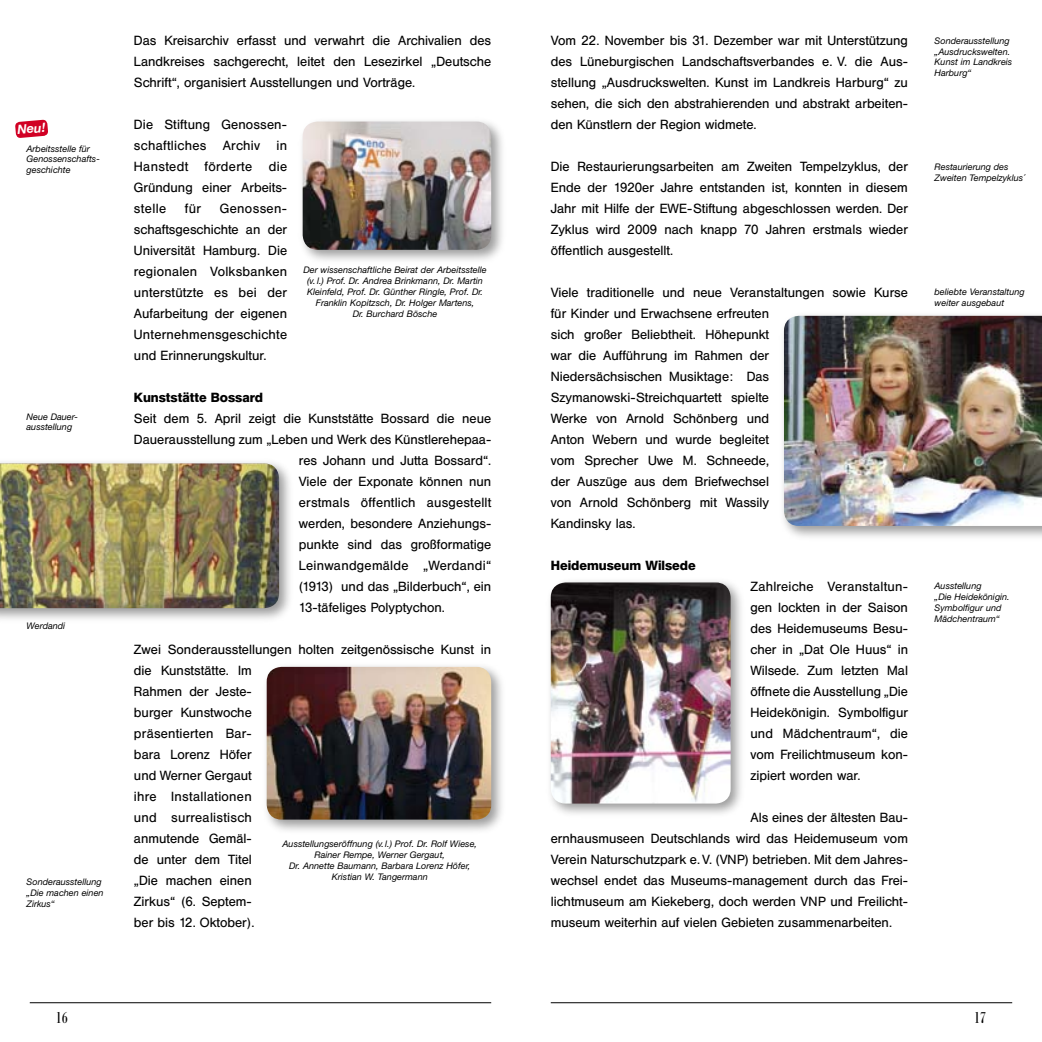
<style>
.page{position:relative;width:1042px;height:1042px;background:#fff}
.page>*{position:absolute;margin:0;border:0;box-sizing:border-box;transform-origin:0 0}
.t1{font:15.75px "Bodoni Bert Con BQ";color:#000}
.t2{font:13.12px/21px "Helvetica BQ";color:#000;text-align:justify}
.t3{font:600 13.12px "Helvetica BQ";color:#000}
.t4{font:13.12px "Helvetica BQ";letter-spacing:.02em;color:#000}
.t5{font:italic 700 12.78px "Helvetica Neue";color:#fff}
.t6{font:italic 9.1px/10.8px "Helvetica Neue";color:#000}
</style>
<div class="page">
<div style="left:297px;top:116px;width:209px;height:149px;background:#000;opacity:.4"></div>
<img style="left:303px;top:122px;width:188px;height:128px;border-radius:15px">
<div style="left:0;top:458px;width:296px;height:166px;background:#000;opacity:.4"></div>
<img style="left:0;top:463px;width:279px;height:145px">
<div style="left:261px;top:661px;width:246px;height:174px;background:#000;opacity:.4"></div>
<img style="left:267px;top:667px;width:224px;height:152px;border-radius:15px">
<div style="left:778px;top:310px;width:264px;height:232px;background:#000;opacity:.4"></div>
<img style="left:784px;top:316px;width:258px;height:210px">
<div style="left:545px;top:577px;width:202px;height:242px;background:#000;opacity:.4"></div>
<img style="left:551px;top:582px;width:179px;height:221px;border-radius:15px">
<hr style="left:551px;top:1002px;width:461px;height:1px;background:#000">
<hr style="left:30px;top:1002px;width:461px;height:1px;background:#000">
<svg style="left:15px;top:119px;width:33px;height:19px"></svg>
<p class="t5" style="left:17px;top:122px;width:30px;rotate:-5deg">Neu!</p>
<p class="t6" style="left:27px;top:143px;width:75px">Arbeitsstelle für<br>Genossenschafts&shy;geschichte</p>
<p class="t6" style="left:27px;top:411px;width:53px">Neue Dauer&shy;ausstellung</p>
<p class="t6" style="left:27px;top:620px;width:40px">Werdandi</p>
<p class="t6" style="left:27px;top:876px;width:79px">Sonderausstellung „Die machen einen<br>Zirkus“</p>
<p class="t2" style="left:134px;top:30px;width:359px">Das Kreisarchiv erfasst und verwahrt die Archivalien des Landkreises sachgerecht, leitet den Lesezirkel „Deutsche Schrift“, organisiert Ausstellungen und Vorträge.</p>
<p class="t2" style="left:134px;top:114px;width:155px">Die Stiftung Genossen&shy;schaftliches Archiv in Hanstedt förderte die Gründung einer Arbeits&shy;stelle</p>
<p class="t2" style="left:134px;top:198px;width:155px;text-indent:86px">Genossen&shy;schaftsgeschichte an der Universität Hamburg. Die regionalen Volksbanken unterstützte es bei der Aufarbeitung der eigenen Unternehmensgeschichte und Erinnerungskultur.</p>
<p class="t3" style="left:134px;top:389px;width:131px">Kunststätte Bossard</p>
<p class="t2" style="left:134px;top:408px;width:359px">Seit dem 5. April zeigt die Kunststätte Bossard die neue</p>
<p class="t2" style="left:134px;top:429px;width:359px">Dauerausstellung zum „Leben und Werk des Künstlerehepaa-</p>
<p class="t2" style="left:299px;top:450px;width:194px">res Johann und Jutta Bossard“.</p>
<p class="t2" style="left:299px;top:471px;width:194px">Viele der Exponate können nun</p>
<p class="t2" style="left:299px;top:492px;width:194px">erstmals öffentlich ausgestellt</p>
<p class="t2" style="left:299px;top:513px;width:194px">werden, besondere Anziehungs-</p>
<p class="t2" style="left:299px;top:534px;width:194px">punkte sind das großformatige</p>
<p class="t4" style="left:299px;top:558px;width:194px">Leinwandgemälde „Werdandi“</p>
<p class="t2" style="left:299px;top:576px;width:194px">(1913) und das „Bilderbuch“, ein</p>
<p class="t2" style="left:299px;top:597px;width:147px">13-täfeliges Polyptychon.</p>
<p class="t2" style="left:134px;top:639px;width:359px;text-align:left">Zwei Sonderausstellungen holten zeitgenössische Kunst in die Kunststätte. Im<br>Rahmen der Jeste-<br>burger Kunstwoche<br>präsentierten Bar-<br>bara Lorenz Höfer<br>und Werner Gergaut<br>ihre Installationen<br>und surrealistisch<br>anmutende Gemäl-<br>de unter dem Titel<br>„Die machen einen<br>Zirkus“ (6. Septem-<br>ber bis 12. Oktober).</p>
<p class="t2" style="left:185px;top:198px;width:18px">für</p>
<p class="t6" style="left:303px;top:264px;width:185px;text-align:center">Der wissenschaftliche Beirat der Arbeitsstelle (v. l.) Prof. Dr. Andrea Brinkmann, Dr. Martin Kleinfeld, Prof. Dr. Günther Ringle, Prof. Dr.<br>Franklin Kopitzsch, Dr. Holger Martens,<br>Dr. Burchard Bösche</p>
<p class="t6" style="left:283px;top:838px;width:196px;text-align:center">Ausstellungseröffnung (v.l.) Prof. Dr. Rolf Wiese, Rainer Rempe, Werner Gergaut,<br>Dr. Annette Baumann, Barbara Lorenz Höfer, Kristian W. Tangermann</p>
<p class="t2" style="left:551px;top:30px;width:359px">Vom 22. November bis 31. Dezember war mit Unterstützung des Lüneburgischen Landschaftsverbandes e. V. die Aus&shy;stellung „Ausdruckswelten. Kunst im Landkreis Harburg“ zu sehen, die sich den abstrahierenden und abstrakt arbeiten&shy;den Künstlern der Region widmete.</p>
<p class="t2" style="left:551px;top:156px;width:359px">Die Restaurierungsarbeiten am Zweiten Tempelzyklus, der Ende der 1920er Jahre entstanden ist, konnten in diesem Jahr mit Hilfe der EWE-Stiftung abgeschlossen werden. Der Zyklus wird 2009 nach knapp 70 Jahren erstmals wieder öffentlich ausgestellt.</p>
<p class="t2" style="left:551px;top:282px;width:359px;text-align:left">Viele traditionelle und neue Veranstaltungen sowie Kurse für Kinder und Erwachsene erfreuten<br>sich großer Beliebtheit. Höhepunkt<br>war die Aufführung im Rahmen der<br>Niedersächsischen Musiktage: Das Szymanowski-Streichquartett spielte<br>Werke von Arnold Schönberg und<br>Anton Webern und wurde begleitet<br>vom Sprecher Uwe M. Schneede,<br>der Auszüge aus dem Briefwechsel<br>von Arnold Schönberg mit Wassily<br>Kandinsky las.</p>
<p class="t3" style="left:551px;top:557px;width:147px">Heidemuseum Wilsede</p>
<p class="t2" style="left:750px;top:576px;width:159px">Zahlreiche Veranstaltun&shy;gen lockten in der Saison des Heidemuseums Besu&shy;cher in „Dat Ole Huus“ in Wilsede. Zum letzten Mal öffnete die Ausstellung „Die Heidekönigin. Symbolfigur und Mädchentraum“, die vom Freilichtmuseum kon&shy;zipiert worden war.</p>
<p class="t2" style="left:551px;top:807px;width:359px;text-indent:200px">Als eines der ältesten Bau&shy;ernhausmuseen Deutschlands wird das Heidemuseum vom Verein Naturschutzpark e. V. (VNP) betrieben. Mit dem Jahres&shy;wechsel endet das Museums-management durch das Frei&shy;lichtmuseum am Kiekeberg, doch werden VNP und Freilicht&shy;museum weiterhin auf vielen Gebieten zusammenarbeiten.</p>
<p class="t6" style="left:934px;top:35px;width:79px">Sonderausstellung „Ausdruckswelten.<br>Kunst im Landkreis<br>Harburg“</p>
<p class="t6" style="left:934px;top:161px;width:92px">Restaurierung des<br>Zweiten Tempelzyklus´</p>
<p class="t6" style="left:934px;top:286px;width:92px">beliebte Veranstaltung weiter ausgebaut</p>
<p class="t6" style="left:934px;top:580px;width:77px">Ausstellung<br>„Die Heidekönigin.<br>Symbolfigur und<br>Mädchentraum“</p>
<p class="t1" style="left:56px;top:1008px;width:12px">16</p>
<p class="t1" style="left:974px;top:1008px;width:12px">17</p>
</div>
